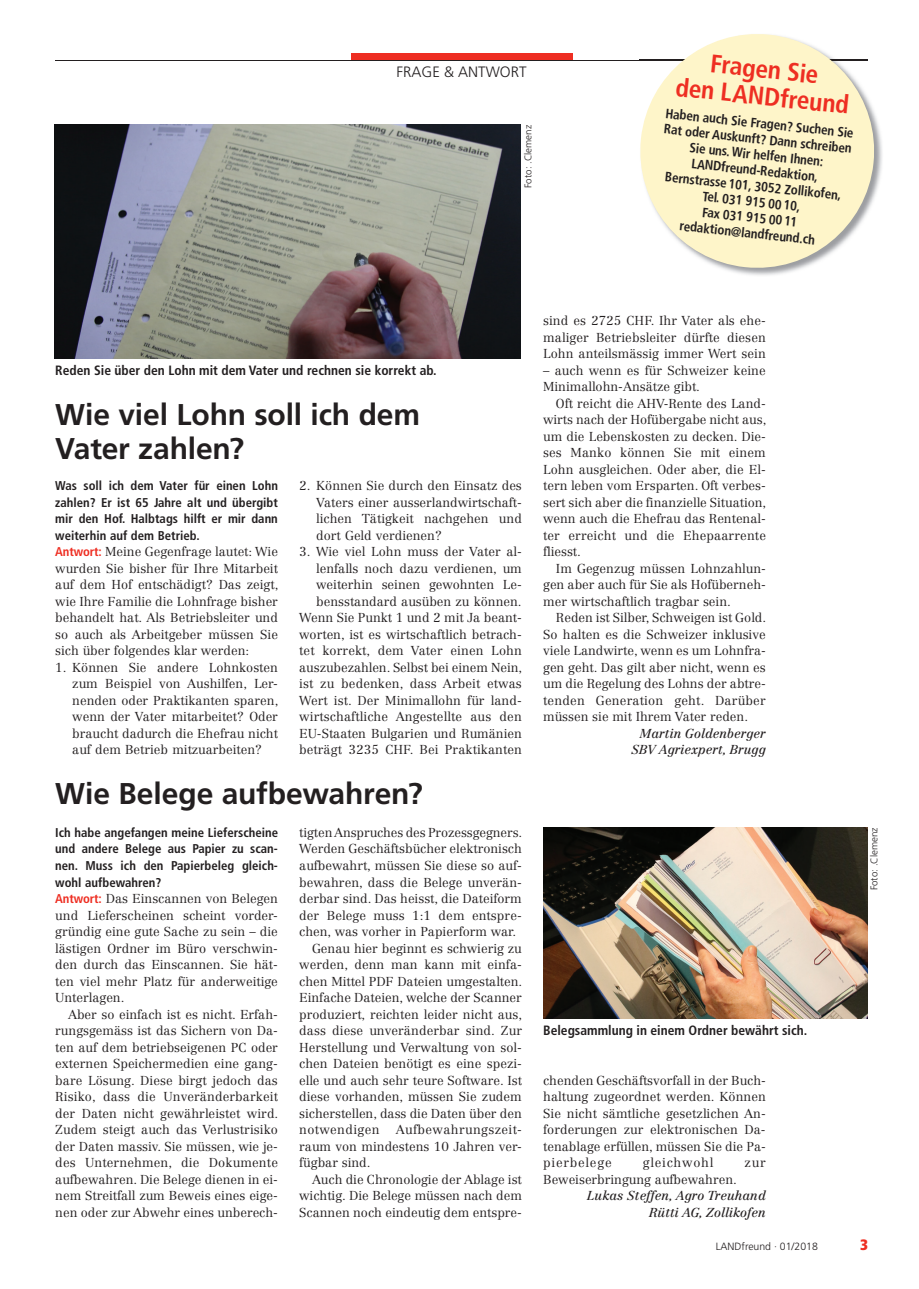
<style>
.page{position:relative;width:919px;height:1289px;background:#fff}
.page>*{position:absolute;margin:0;border:0;box-sizing:border-box;transform-origin:0 0}
.t1{font:700 30px/34.5px "Frutiger LT Pro";letter-spacing:-.005em;color:#231f20}
.t2{font:700 condensed 25.5px/27px "Frutiger LT Pro";color:#ee2e22;text-align:center}
.t3{font:300 15px "Frutiger LT Pro";color:#231f20}
.t4{font:900 condensed 15px "Frutiger LT Pro";color:#ee2e22}
.t5{font:700 condensed 13.5px/15.8px "Frutiger LT Pro";color:#231f20;text-align:center}
.t6{font:300 12.75px/16.5px "Centennial LT Std";color:#231f20;text-align:justify}
.t7{font:700 condensed 12.75px/16.5px "Frutiger LT Pro";color:#231f20;text-align:justify}
.t8{font:italic 12.75px/16.5px "Centennial LT Std";color:#231f20;text-align:right}
.t9{font:300 12.75px "Centennial LT Std";letter-spacing:.03em;color:#231f20}
.t10{font:300 12.75px "Centennial LT Std";letter-spacing:.06em;color:#231f20}
.t11{font:300 10.5px "Frutiger LT Pro";color:#231f20}
.t12{font:300 9.75px "Frutiger LT Pro";color:#231f20}
.s1{font-family:"Frutiger LT Pro";font-weight:700;font-stretch:condensed;color:#ee2e22}
</style>
<div class="page">
<div style="left:351px;top:53px;width:221px;height:7px;background:#ee2e22"></div>
<hr style="left:55px;top:60px;width:812px;height:1px;background:#231f20">
<img style="left:54px;top:125px;width:467px;height:233px">
<svg style="left:639px;top:34px;width:241px;height:240px;fill:#fef5c9"></svg>
<img style="left:543px;top:827px;width:324px;height:191px">
<p class="t3" style="left:396px;top:63px;width:132px">FRAGE &amp; ANTWORT</p>
<p class="t12" style="left:522px;top:188px;width:64px;rotate:-90deg">Foto: .Clemenz</p>
<h2 class="t2" style="left:680px;top:47px;width:176px;rotate:6deg">Fragen Sie<br>den LANDfreund</h2>
<p class="t5" style="left:666px;top:105px;width:191px;rotate:6deg">Haben auch Sie Fragen? Suchen Sie<br>Rat oder Auskunft? Dann schreiben<br>Sie uns. Wir helfen Ihnen:<br>LANDfreund- Redaktion,<br>Bernstrasse 101, 3052 Zollikofen,<br>Tel. 031 915 00 10,<br>Fax 031 915 00 11 redaktion@landfreund.ch</p>
<p class="t5" style="left:55px;top:363px;width:383px">Reden Sie über den Lohn mit dem Vater und rechnen sie korrekt ab.</p>
<h1 class="t1" style="left:55px;top:397px;width:366px">Wie viel Lohn soll ich dem<br>Vater zahlen?</h1>
<p class="t7" style="left:55px;top:477px;width:224px">Was soll ich dem Vater für einen Lohn zahlen? Er ist 65 Jahre alt und übergibt mir den Hof. Halbtags hilft er mir dann weiterhin auf dem Betrieb.</p>
<p class="t6" style="left:55px;top:543px;width:224px"><span class="s1">Antwort:</span> Meine Gegenfrage lautet: Wie wurden Sie bisher für Ihre Mitarbeit auf dem Hof entschädigt? Das zeigt, wie Ihre Familie die Lohnfrage bisher behandelt hat. Als Betriebsleiter und so auch als Arbeitgeber müssen Sie sich über folgendes klar werden:</p>
<p class="t6" style="left:72px;top:659px;width:207px;text-indent:-17px">1. Können Sie andere Lohnkosten zum Beispiel von Aushilfen, Ler&shy;nenden oder Praktikanten sparen, wenn der Vater mitarbeitet? Oder braucht dadurch die Ehefrau nicht auf dem Betrieb mitzuarbeiten?</p>
<p class="t6" style="left:316px;top:477px;width:207px;text-indent:-17px">2. Können Sie durch den Einsatz des Vaters einer ausserlandwirtschaft&shy;lichen Tätigkeit nachgehen und dort Geld verdienen?</p>
<p class="t6" style="left:299px;top:543px;width:224px;text-align:right">3. Wie viel Lohn muss der Vater al&shy;lenfalls noch dazu verdienen, um weiterhin seinen gewohnten Le&shy;bensstandard ausüben zu können.<br>Wenn Sie Punkt 1 und 2 mit Ja beant&shy;worten, ist es wirtschaftlich betrach&shy;tet korrekt, dem Vater einen Lohn auszubezahlen. Selbst bei einem Nein, ist zu bedenken, dass Arbeit etwas Wert ist. Der Minimallohn für land&shy;wirtschaftliche Angestellte aus den EU-Staaten Bulgarien und Rumänien beträgt 3235 CHF. Bei Praktikanten</p>
<h1 class="t1" style="left:55px;top:776px;width:369px">Wie Belege aufbewahren?</h1>
<p class="t7" style="left:55px;top:824px;width:224px">Ich habe angefangen meine Lieferscheine und andere Belege aus Papier zu scan&shy;nen. Muss ich den Papierbeleg gleich&shy;wohl aufbewahren?</p>
<p class="t6" style="left:55px;top:890px;width:224px"><span class="s1">Antwort:</span> Das Einscannen von Belegen und Lieferscheinen scheint vorder&shy;gründig eine gute Sache zu sein – die lästigen Ordner im Büro verschwin&shy;den durch das Einscannen. Sie hät&shy;ten viel mehr Platz für anderweitige Unterlagen.</p>
<p class="t6" style="left:55px;top:1005px;width:224px;text-indent:13px">Aber so einfach ist es nicht. Erfah&shy;rungsgemäss ist das Sichern von Da&shy;ten auf dem betriebseigenen PC oder externen Speichermedien eine gang&shy;bare Lösung. Diese birgt jedoch das Risiko, dass die Unveränderbarkeit der Daten nicht gewährleistet wird.<br>Zudem steigt auch das Verlustrisiko der Daten massiv. Sie müssen, wie je&shy;des Unternehmen, die Dokumente aufbewahren. Die Belege dienen in ei&shy;nem Streitfall zum Beweis eines eige&shy;nen oder zur Abwehr eines unberech-</p>
<p class="t6" style="left:299px;top:824px;width:225px">tigten Anspruches des Prozessgegners.</p>
<p class="t6" style="left:299px;top:840px;width:224px">Werden Geschäftsbücher elektronisch</p>
<p class="t6" style="left:299px;top:857px;width:224px">aufbewahrt, müssen Sie diese so auf-</p>
<p class="t6" style="left:299px;top:873px;width:224px">bewahren, dass die Belege unverän-</p>
<p class="t6" style="left:299px;top:890px;width:224px">derbar sind. Das heisst, die Dateiform</p>
<p class="t6" style="left:299px;top:906px;width:224px">der Belege muss 1:1 dem entspre-</p>
<p class="t6" style="left:299px;top:923px;width:218px">chen, was vorher in Papierform war.</p>
<p class="t6" style="left:312px;top:939px;width:211px">Genau hier beginnt es schwierig zu</p>
<p class="t6" style="left:299px;top:956px;width:224px">werden, denn man kann mit einfa-</p>
<p class="t6" style="left:299px;top:972px;width:224px">chen Mittel PDF Dateien umgestalten.</p>
<p class="t6" style="left:299px;top:989px;width:224px">Einfache Dateien, welche der Scanner</p>
<p class="t6" style="left:299px;top:1005px;width:224px">produziert, reichten leider nicht aus,</p>
<p class="t6" style="left:299px;top:1022px;width:224px">dass diese unveränderbar sind. Zur</p>
<p class="t6" style="left:299px;top:1038px;width:224px">Herstellung und Verwaltung von sol-</p>
<p class="t6" style="left:299px;top:1055px;width:224px">chen Dateien benötigt es eine spezi-</p>
<p class="t6" style="left:299px;top:1071px;width:224px">elle und auch sehr teure Software. Ist</p>
<p class="t6" style="left:299px;top:1088px;width:224px">diese vorhanden, müssen Sie zudem</p>
<p class="t6" style="left:299px;top:1104px;width:224px">sicherstellen, dass die Daten über den</p>
<p class="t9" style="left:299px;top:1121px;width:82px">notwendigen</p>
<p class="t6" style="left:299px;top:1121px;width:224px;text-indent:97px">Aufbewahrungszeit&shy;raum von mindestens 10 Jahren ver&shy;fügbar sind.</p>
<p class="t6" style="left:299px;top:1170px;width:224px;text-indent:13px">Auch die Chronologie der Ablage ist wichtig. Die Belege müssen nach dem Scannen noch eindeutig dem entspre-</p>
<p class="t6" style="left:543px;top:312px;width:224px">sind es 2725 CHF. Ihr Vater als ehe&shy;maliger Betriebsleiter dürfte diesen Lohn anteilsmässig immer Wert sein</p>
<p class="t6" style="left:543px;top:362px;width:224px">– auch wenn es für Schweizer keine<br>Minimallohn-Ansätze gibt.</p>
<p class="t6" style="left:543px;top:395px;width:225px;text-indent:13px">Oft reicht die AHV-Rente des Land&shy;wirts nach der Hofübergabe nicht aus, um die Lebenskosten zu decken. Die&shy;ses Manko können Sie mit einem Lohn ausgleichen. Oder aber, die El&shy;tern leben vom Ersparten. Oft verbes&shy;sert sich aber die finanzielle Situation, wenn auch die Ehefrau das Rentenal&shy;ter erreicht und die Ehepaarrente fliesst.</p>
<p class="t6" style="left:543px;top:560px;width:224px;text-indent:13px">Im Gegenzug müssen Lohnzahlun&shy;gen aber auch für Sie als Hofüberneh&shy;mer wirtschaftlich tragbar sein.</p>
<p class="t6" style="left:543px;top:609px;width:224px;text-indent:13px">Reden ist Silber, Schweigen ist Gold.<br>So halten es die Schweizer inklusive viele Landwirte, wenn es um Lohnfra&shy;gen geht. Das gilt aber nicht, wenn es um die Regelung des Lohns der abtre&shy;tenden Generation geht. Darüber müssen sie mit Ihrem Vater reden.</p>
<p class="t8" style="left:631px;top:725px;width:136px">Martin Goldenberger<br>SBV Agriexpert, Brugg</p>
<p class="t5" style="left:543px;top:1022px;width:266px">Belegsammlung in einem Ordner bewährt sich.</p>
<p class="t6" style="left:543px;top:1071px;width:224px">chenden Geschäftsvorfall in der Buch&shy;haltung zugeordnet werden. Können Sie nicht sämtliche gesetzlichen An&shy;forderungen zur elektronischen Da&shy;tenablage erfüllen, müssen Sie die Pa&shy;pierbelege</p>
<p class="t10" style="left:642px;top:1154px;width:72px">gleichwohl</p>
<p class="t6" style="left:744px;top:1154px;width:23px">zur</p>
<p class="t6" style="left:543px;top:1170px;width:195px">Beweiserbringung aufbewahren.</p>
<p class="t8" style="left:587px;top:1187px;width:180px">Lukas Steffen, Agro Treuhand<br>Rütti AG, Zollikofen</p>
<p class="t12" style="left:868px;top:890px;width:64px;rotate:-90deg">Foto: .Clemenz</p>
<p class="t11" style="left:715px;top:1240px;width:103px">LANDfreund · 01/2018</p>
<p class="t4" style="left:860px;top:1235px;width:9px">3</p>
</div>
